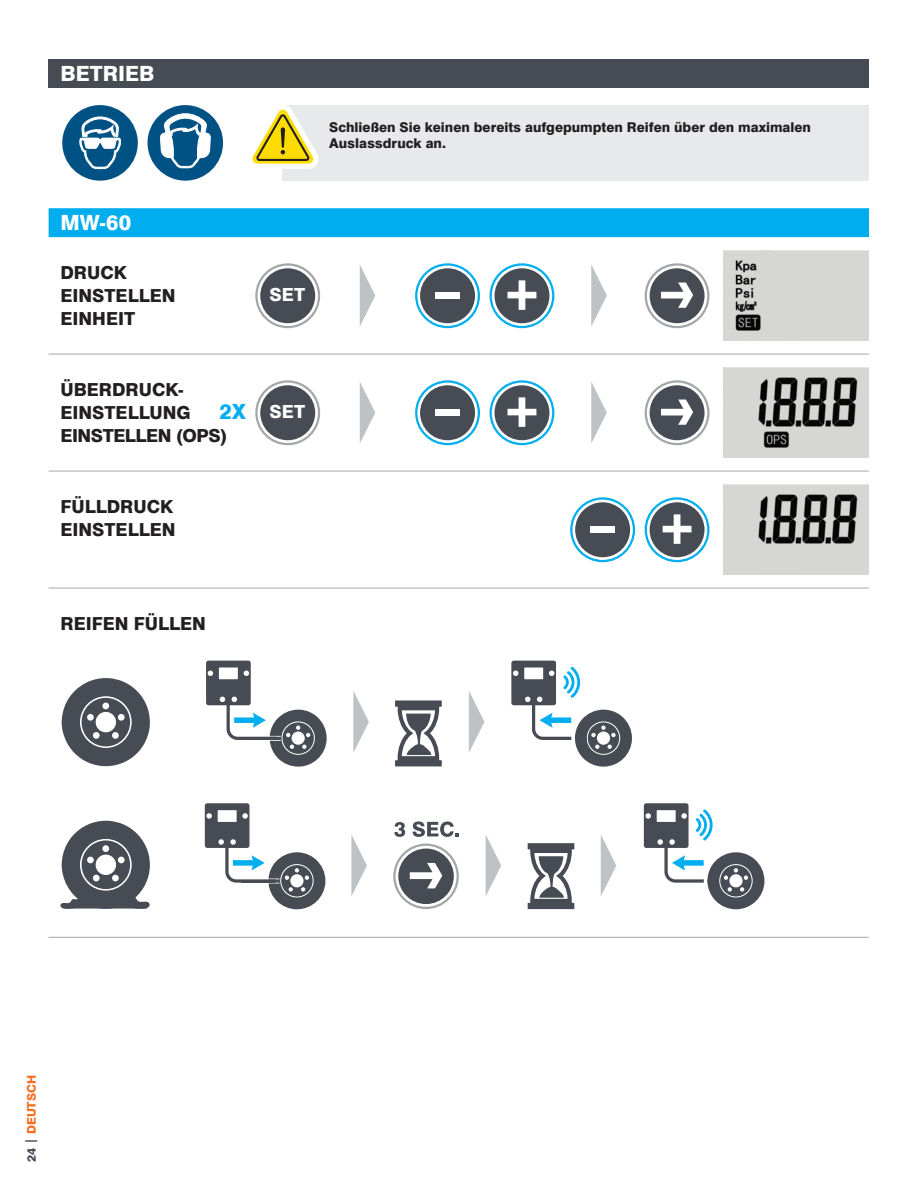
<style>
.page{position:relative;width:918px;height:1188px;background:#fff}
.page>*{position:absolute;margin:0;border:0;box-sizing:border-box;transform-origin:0 0}
.t1{font:800 21px "Swiss 721 BT";color:#fff}
.t2{font:800 21px "Swiss 721 BT";color:#00aeef}
.t3{font:800 18px/22.8px "Swiss 721 BT";color:#231f20}
.t4{font:800 18px "Swiss 721 BT";color:#fff}
.t5{font:800 13.5px/16.2px "Swiss 721 BT";color:#231f20}
.t6{font:800 12px "Swiss 721 BT";color:#f36e21}
.s1{color:#464b54}
</style>
<div class="page">
<img style="left:724px;top:485px;width:145px;height:89px">
<img style="left:724px;top:368px;width:145px;height:89px">
<div style="left:283px;top:105px;width:586px;height:76px;background:#e8e9ea"></div>
<div style="left:49px;top:59px;width:426px;height:29px;background:#464b54"></div>
<div style="left:475px;top:59px;width:394px;height:29px;background:#464b54"></div>
<svg style="left:252px;top:105px;width:66px;height:69px"></svg>
<div style="left:62px;top:105px;width:76px;height:76px;background:#005285;border-radius:50%"></div>
<svg style="left:79px;top:116px;width:42px;height:53px"></svg>
<div style="left:148px;top:105px;width:75px;height:76px;background:#005285;border-radius:50%"></div>
<svg style="left:160px;top:113px;width:51px;height:56px"></svg>
<div style="left:49px;top:208px;width:820px;height:29px;background:#00aeef"></div>
<div style="left:255px;top:263px;width:65px;height:65px;border:10px solid #a3a7a9;border-radius:50%"></div>
<div style="left:258px;top:266px;width:60px;height:60px;border:5px solid #fff;border-radius:50%"></div>
<div style="left:260px;top:268px;width:55px;height:55px;background:#464b54;border-radius:50%"></div>
<svg style="left:415px;top:263px;width:65px;height:65px"></svg>
<div style="left:420px;top:268px;width:55px;height:55px;background:#464b54;border-radius:50%"></div>
<div style="left:435px;top:292px;width:25px;height:6px;background:#fff"></div>
<svg style="left:490px;top:263px;width:64px;height:65px"></svg>
<div style="left:645px;top:263px;width:65px;height:65px;border:10px solid #a3a7a9;border-radius:50%"></div>
<div style="left:647px;top:266px;width:60px;height:60px;border:5px solid #fff;border-radius:50%"></div>
<div style="left:650px;top:268px;width:55px;height:55px;background:#464b54;border-radius:50%"></div>
<svg style="left:661px;top:283px;width:32px;height:25px"></svg>
<svg style="left:360px;top:265px;width:15px;height:61px"></svg>
<svg style="left:591px;top:265px;width:16px;height:61px"></svg>
<img style="left:724px;top:251px;width:145px;height:89px">
<hr style="left:49px;top:354px;width:820px;height:1px;background:#a3a7a9">
<div style="left:255px;top:380px;width:65px;height:65px;border:10px solid #a3a7a9;border-radius:50%"></div>
<div style="left:258px;top:383px;width:60px;height:60px;border:5px solid #fff;border-radius:50%"></div>
<div style="left:260px;top:385px;width:55px;height:55px;background:#464b54;border-radius:50%"></div>
<svg style="left:415px;top:380px;width:65px;height:65px"></svg>
<div style="left:420px;top:385px;width:55px;height:55px;background:#464b54;border-radius:50%"></div>
<div style="left:435px;top:409px;width:25px;height:6px;background:#fff"></div>
<svg style="left:490px;top:380px;width:64px;height:65px"></svg>
<div style="left:645px;top:380px;width:65px;height:65px;border:10px solid #a3a7a9;border-radius:50%"></div>
<div style="left:647px;top:383px;width:60px;height:60px;border:5px solid #fff;border-radius:50%"></div>
<div style="left:650px;top:385px;width:55px;height:55px;background:#464b54;border-radius:50%"></div>
<svg style="left:661px;top:400px;width:32px;height:25px"></svg>
<svg style="left:360px;top:382px;width:15px;height:61px"></svg>
<svg style="left:591px;top:382px;width:16px;height:61px"></svg>
<hr style="left:49px;top:471px;width:820px;height:1px;background:#a3a7a9">
<hr style="left:49px;top:588px;width:820px;height:1px;background:#a3a7a9">
<hr style="left:49px;top:937px;width:820px;height:1px;background:#a3a7a9">
<svg style="left:570px;top:497px;width:65px;height:65px"></svg>
<div style="left:575px;top:502px;width:55px;height:55px;background:#464b54;border-radius:50%"></div>
<div style="left:590px;top:526px;width:25px;height:6px;background:#fff"></div>
<svg style="left:645px;top:497px;width:65px;height:65px"></svg>
<div style="left:206px;top:661px;width:45px;height:44px;background:#464b54;border-radius:3px"></div>
<div style="left:219px;top:668px;width:19px;height:11px;background:#fff"></div>
<svg style="left:208px;top:671px;width:5px;height:5px"></svg>
<svg style="left:244px;top:671px;width:5px;height:5px"></svg>
<svg style="left:220px;top:697px;width:107px;height:70px"></svg>
<hr style="left:243px;top:737px;width:33px;height:3px;background:#464b54">
<svg style="left:61px;top:678px;width:89px;height:88px"></svg>
<div style="left:511px;top:661px;width:45px;height:44px;background:#464b54;border-radius:3px"></div>
<div style="left:524px;top:668px;width:19px;height:11px;background:#d4d6d8"></div>
<svg style="left:513px;top:671px;width:5px;height:5px"></svg>
<svg style="left:525px;top:667px;width:107px;height:100px"></svg>
<svg style="left:395px;top:700px;width:47px;height:66px"></svg>
<div style="left:205px;top:803px;width:44px;height:45px;background:#464b54;border-radius:3px"></div>
<div style="left:218px;top:810px;width:19px;height:12px;background:#fff"></div>
<svg style="left:206px;top:813px;width:6px;height:6px"></svg>
<svg style="left:242px;top:813px;width:6px;height:6px"></svg>
<svg style="left:218px;top:839px;width:107px;height:70px"></svg>
<hr style="left:241px;top:880px;width:34px;height:2px;background:#464b54">
<svg style="left:60px;top:821px;width:90px;height:88px"></svg>
<div style="left:644px;top:803px;width:45px;height:45px;background:#464b54;border-radius:3px"></div>
<svg style="left:645px;top:813px;width:6px;height:6px"></svg>
<svg style="left:657px;top:809px;width:107px;height:100px"></svg>
<svg style="left:528px;top:843px;width:46px;height:66px"></svg>
<svg style="left:393px;top:844px;width:66px;height:65px"></svg>
<svg style="left:394px;top:822px;width:11px;height:15px"></svg>
<svg style="left:413px;top:821px;width:46px;height:16px"></svg>
<svg style="left:353px;top:691px;width:16px;height:62px"></svg>
<svg style="left:351px;top:835px;width:16px;height:61px"></svg>
<svg style="left:486px;top:835px;width:15px;height:61px"></svg>
<svg style="left:601px;top:835px;width:15px;height:61px"></svg>
<svg style="left:469px;top:691px;width:15px;height:61px"></svg>
<p class="t1" style="left:61px;top:61px;width:96px">BETRIEB</p>
<p class="t5" style="left:329px;top:119px;width:483px">Schließen Sie keinen bereits aufgepumpten Reifen über den maximalen<br>Auslassdruck an.</p>
<p class="t1" style="left:60px;top:209px;width:72px">MW-60</p>
<p class="t3" style="left:60px;top:262px;width:117px">DRUCK<br>EINSTELLEN<br>EINHEIT</p>
<p class="t3" style="left:60px;top:379px;width:168px">ÜBERDRUCK-<br>EINSTELLUNG<br>EINSTELLEN (OPS)</p>
<p class="t2" style="left:220px;top:398px;width:28px">2X</p>
<p class="t3" style="left:60px;top:496px;width:117px">FÜLLDRUCK<br>EINSTELLEN</p>
<p class="t4" style="left:270px;top:284px;width:37px">SET</p>
<p class="t4" style="left:270px;top:401px;width:37px">SET</p>
<p class="t3" style="left:60px;top:613px;width:147px">REIFEN FÜLLEN</p>
<p class="t6" style="left:24px;top:1162px;width:88px;rotate:-90deg"><span class="s1">24 |</span> DEUTSCH</p>
</div>
